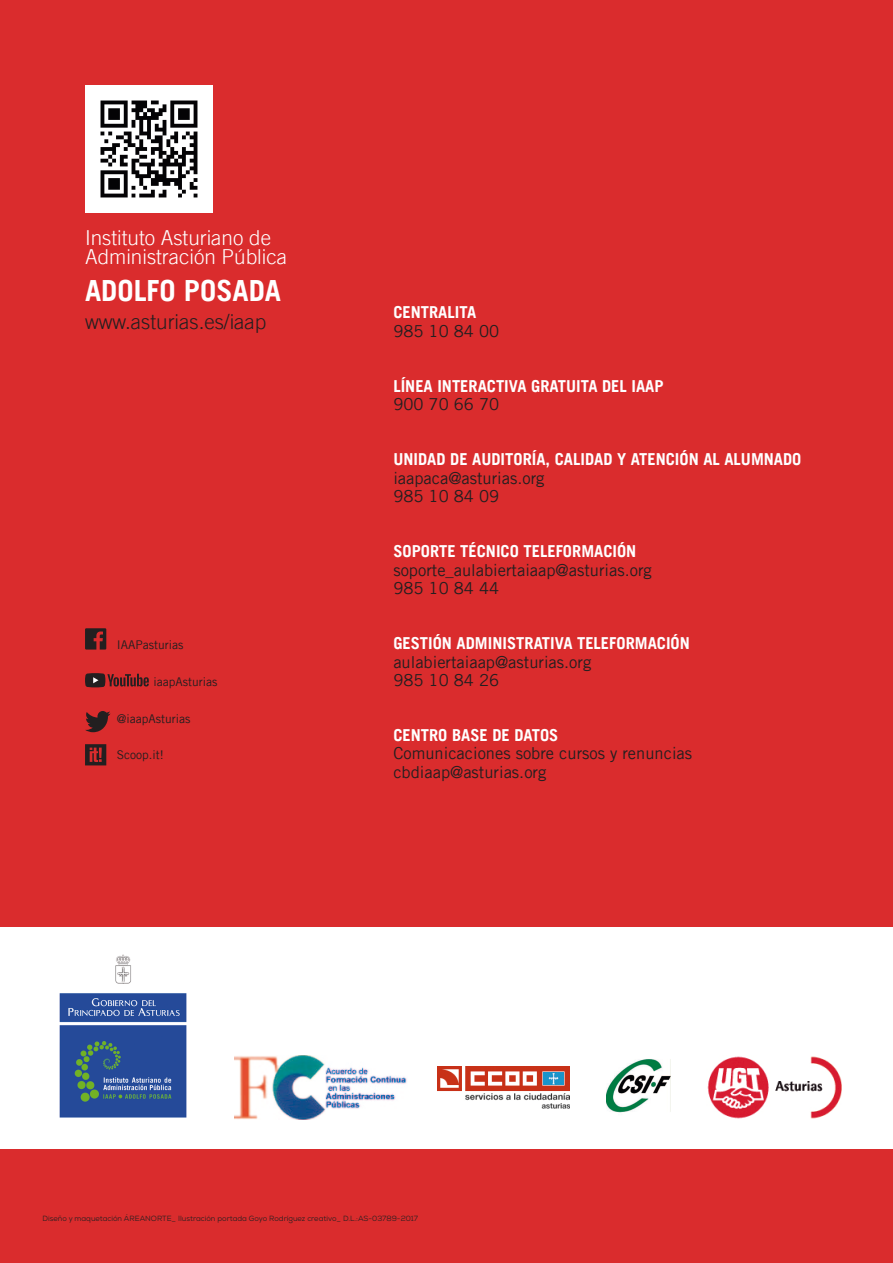
<style>
.page{position:relative;width:893px;height:1263px;background:#da2c2d}
.page>*{position:absolute;margin:0;border:0;box-sizing:border-box;transform-origin:0 0}
.t1{font:700 29.1px "Trade Gothic LT";color:#fff}
.t2{font:300 20.7px/19px "Trade Gothic LT";color:#fff}
.t3{font:300 20.7px "Trade Gothic LT";color:#231f20}
.t4{font:16.5px/18.5px "Trade Gothic LT";color:#231f20}
.t5{font:700 16.5px "Trade Gothic LT";color:#fff}
.t6{font:12px "Trade Gothic LT";color:#231f20}
.t7{font:7.5px "Nexa";color:#231f20}
</style>
<div class="page">
<div style="left:0;top:927px;width:893px;height:221px;background:#fff"></div>
<img style="left:59px;top:954px;width:128px;height:164px">
<img style="left:234px;top:1056px;width:173px;height:63px">
<img style="left:607px;top:1059px;width:64px;height:54px">
<img style="left:437px;top:1066px;width:132px;height:43px">
<img style="left:707px;top:1056px;width:135px;height:63px">
<img style="left:85px;top:85px;width:128px;height:128px">
<svg style="left:85px;top:744px;width:21px;height:21px"></svg>
<svg style="left:85px;top:711px;width:26px;height:21px"></svg>
<svg style="left:85px;top:628px;width:21px;height:21px"></svg>
<svg style="left:85px;top:673px;width:64px;height:14px"></svg>
<p class="t2" style="left:85px;top:228px;width:203px">Instituto Asturiano de<br>Administración Pública</p>
<h1 class="t1" style="left:85px;top:273px;width:198px">ADOLFO POSADA</h1>
<p class="t3" style="left:85px;top:309px;width:183px">www.asturias.es/iaap</p>
<p class="t6" style="left:117px;top:638px;width:68px">IAAPasturias</p>
<p class="t6" style="left:154px;top:674px;width:65px">iaapAsturias</p>
<p class="t6" style="left:117px;top:711px;width:75px">@iaapAsturias</p>
<p class="t6" style="left:117px;top:748px;width:48px">Scoop.it!</p>
<p class="t5" style="left:393px;top:302px;width:84px">CENTRALITA</p>
<p class="t4" style="left:393px;top:321px;width:107px">985 10 84 00</p>
<p class="t5" style="left:393px;top:376px;width:272px">LÍNEA INTERACTIVA GRATUITA DEL IAAP</p>
<p class="t4" style="left:393px;top:395px;width:107px">900 70 66 70</p>
<p class="t5" style="left:393px;top:449px;width:410px">UNIDAD DE AUDITORÍA, CALIDAD Y ATENCIÓN AL ALUMNADO</p>
<p class="t4" style="left:393px;top:468px;width:153px">iaapaca@asturias.org<br>985 10 84 09</p>
<p class="t5" style="left:393px;top:541px;width:245px">SOPORTE TÉCNICO TELEFORMACIÓN</p>
<p class="t4" style="left:393px;top:560px;width:260px">soporte_aulabiertaiaap@asturias.org<br>985 10 84 44</p>
<p class="t5" style="left:393px;top:633px;width:298px">GESTIÓN ADMINISTRATIVA TELEFORMACIÓN</p>
<p class="t4" style="left:393px;top:652px;width:199px">aulabiertaiaap@asturias.org<br>985 10 84 26</p>
<p class="t5" style="left:393px;top:725px;width:167px">CENTRO BASE DE DATOS</p>
<p class="t4" style="left:393px;top:744px;width:300px">Comunicaciones sobre cursos y renuncias cbdiaap@asturias.org</p>
<p class="t7" style="left:43px;top:1213px;width:377px">Diseño y maquetación ÁREANORTE_ Ilustración portada Goyo Rodríguez creativo_ D.L.:AS-03789-2017</p>
</div>
